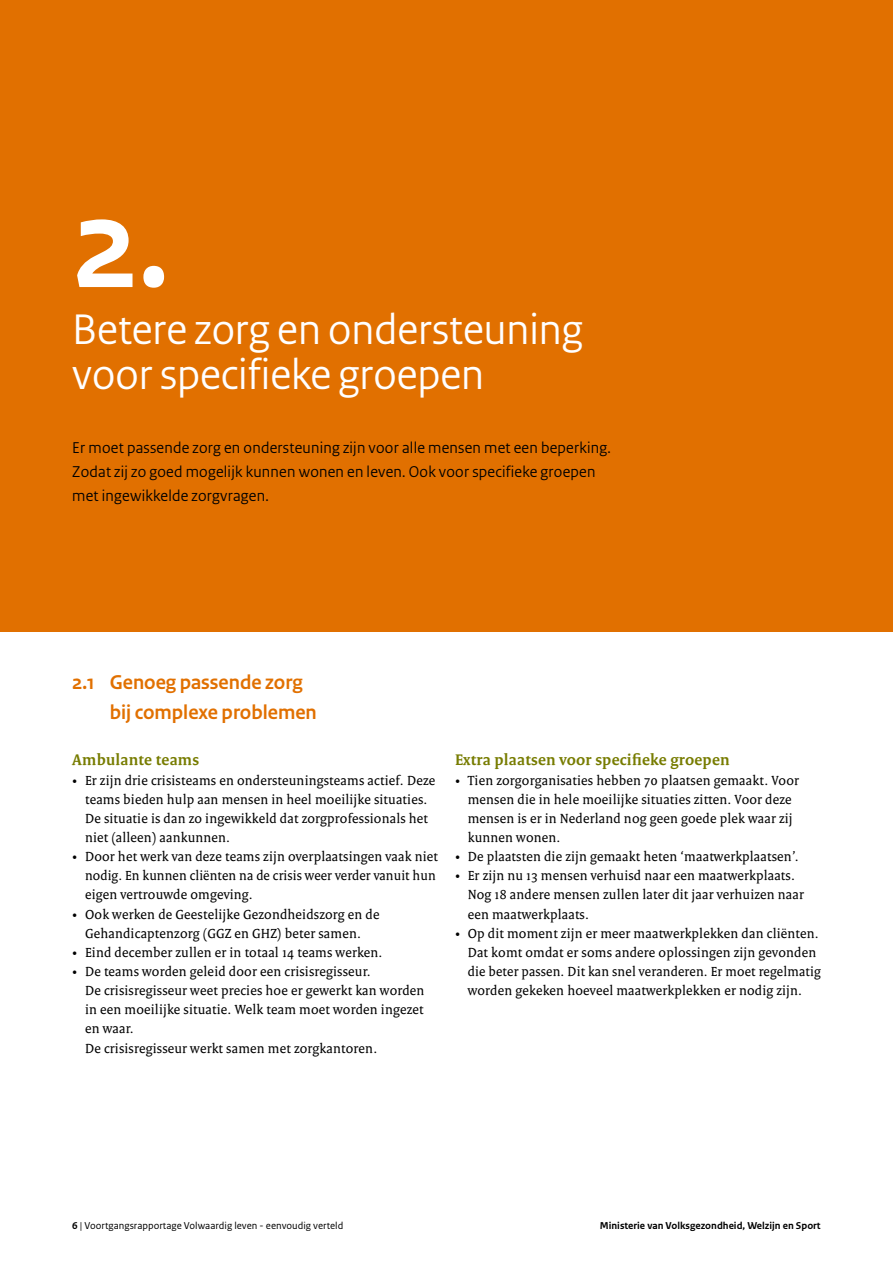
<style>
.page{position:relative;width:893px;height:1263px;background:#fff}
.page>*{position:absolute;margin:0;border:0;box-sizing:border-box;transform-origin:0 0}
.H2_-_Tussenkop{font:700 135px "Rijksoverheid Sans Heading";color:#fff}
.H1_-_Hoofdstuk_kop{font:45px/45px "Rijksoverheid Sans Heading";color:#fff}
.H2_-_Tussenkop-2{font:700 21px/30px "Rijksoverheid Sans Heading";color:#e17000}
.P_-_Hoofdstuk_introd{font:16.5px/24px "Rijksoverheid Sans Heading";letter-spacing:.015em;color:#000}
.H3_-_Paragraafkop{font:700 16.5px "Rijksoverheid Serif";letter-spacing:.015em;color:#777c00}
.t1{font:14.25px/19.2px "Rijksoverheid Serif";letter-spacing:.015em;color:#000}
.t2{font:10.5px "Rijksoverheid Sans Text";color:#000}
.t3{font:700 10.5px "Rijksoverheid Sans Text";color:#000}
.s1{font-weight:700}
</style>
<div class="page">
<div style="left:0;top:0;width:893px;height:631px;background:#e17000"></div>
<h2 class="H2_-_Tussenkop" style="left:72px;top:167px;width:98px">2.</h2>
<h1 class="H1_-_Hoofdstuk_kop" style="left:72px;top:308px;width:512px">Betere zorg en ondersteuning voor specifieke groepen</h1>
<p class="P_-_Hoofdstuk_introd" style="left:72px;top:435px;width:540px">Er moet passende zorg en ondersteuning zijn voor alle mensen met een beperking.<br>Zodat zij zo goed mogelijk kunnen wonen en leven. Ook voor specifieke groepen met ingewikkelde zorgvragen.</p>
<h2 class="H2_-_Tussenkop-2" style="left:110px;top:667px;width:209px;text-indent:-37px">2.1 Genoeg passende zorg bij complexe problemen</h2>
<h3 class="H3_-_Paragraafkop" style="left:72px;top:750px;width:128px">Ambulante teams</h3>
<p class="t1" style="left:85px;top:770px;width:352px;text-indent:-13px">• Er zijn drie crisisteams en ondersteuningsteams actief. Deze teams bieden hulp aan mensen in heel moeilijke situaties.<br>De situatie is dan zo ingewikkeld dat zorgprofessionals het niet (alleen) aankunnen.</p>
<p class="t1" style="left:85px;top:847px;width:354px;text-indent:-13px">• Door het werk van deze teams zijn overplaatsingen vaak niet nodig. En kunnen cliënten na de crisis weer verder vanuit hun eigen vertrouwde omgeving.</p>
<p class="t1" style="left:72px;top:904px;width:309px;text-align:center">• Ook werken de Geestelijke Gezondheidszorg en de<br>Gehandicaptenzorg (GGZ en GHZ) beter samen.</p>
<p class="t1" style="left:72px;top:942px;width:312px">• Eind december zullen er in totaal 14 teams werken.</p>
<p class="t1" style="left:85px;top:962px;width:341px;text-indent:-13px">• De teams worden geleid door een crisisregisseur.<br>De crisisregisseur weet precies hoe er gewerkt kan worden in een moeilijke situatie. Welk team moet worden ingezet en waar.<br>De crisisregisseur werkt samen met zorgkantoren.</p>
<h3 class="H3_-_Paragraafkop" style="left:455px;top:750px;width:276px">Extra plaatsen voor specifieke groepen</h3>
<p class="t1" style="left:468px;top:770px;width:333px;text-indent:-13px">• Tien zorgorganisaties hebben 70 plaatsen gemaakt. Voor mensen die in hele moeilijke situaties zitten. Voor deze mensen is er in Nederland nog geen goede plek waar zij kunnen wonen.</p>
<p class="t1" style="left:455px;top:847px;width:345px">• De plaatsten die zijn gemaakt heten ‘maatwerkplaatsen’.</p>
<p class="t1" style="left:468px;top:866px;width:338px;text-indent:-13px">• Er zijn nu 13 mensen verhuisd naar een maatwerkplaats.<br>Nog 18 andere mensen zullen later dit jaar verhuizen naar een maatwerkplaats.</p>
<p class="t1" style="left:468px;top:923px;width:354px;text-indent:-13px">• Op dit moment zijn er meer maatwerkplekken dan cliënten.<br>Dat komt omdat er soms andere oplossingen zijn gevonden die beter passen. Dit kan snel veranderen. Er moet regelmatig worden gekeken hoeveel maatwerkplekken er nodig zijn.</p>
<p class="t2" style="left:72px;top:1219px;width:273px"><span class="s1">6</span> | Voortgangsrapportage Volwaardig leven - eenvoudig verteld</p>
<p class="t3" style="left:600px;top:1219px;width:222px">Ministerie van Volksgezondheid, Welzijn en Sport</p>
</div>
